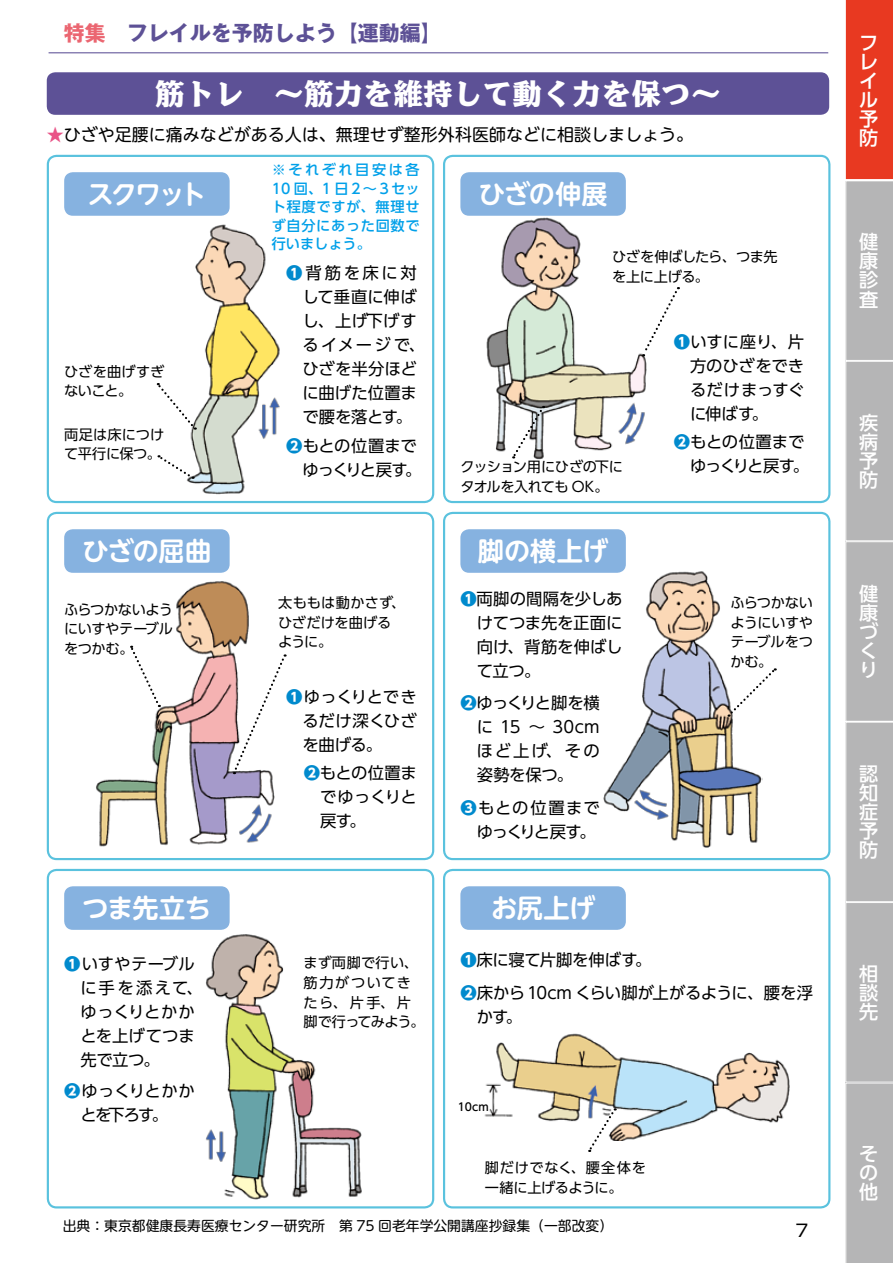
<style>
.page{position:relative;width:893px;height:1263px;background:#fff}
.page>*{position:absolute;margin:0;border:0;box-sizing:border-box;transform-origin:0 0}
.t1{font:29.7px "Ro NOW Std MU";color:#fff}
.t2{font:700 26.1px "UD Shin M Go Pro De";letter-spacing:-.03em;color:#fff}
.t3{font:700 21px "Gothic MB101 Pro";color:#5d5196}
.t4{font:500 19.2px/19.2px "UD Shin Go Pro";color:#fff;text-align:justify}
.t5{font:16.95px "UD Shin M Go Pro";color:#000}
.t6{font:16.95px "Shin Go Pro";color:#000}
.t7{font:16.35px/24px "UD Shin Go Pro";letter-spacing:-.01em;color:#000;text-align:justify}
.t8{font:16.35px/24px "UD Shin Go Pro";letter-spacing:.01em;color:#000}
.t9{font:16.35px/24px "UD Shin Go Pro";letter-spacing:-.035em;color:#000;text-align:right}
.t10{font:16.35px/24px "UD Shin Go Pro";letter-spacing:-.04em;color:#000}
.t11{font:14.25px/19.6px "UD Shin Go Pro";letter-spacing:-.015em;color:#000}
.t12{font:500 14.25px/18.6px "UD Shin Go Pro";letter-spacing:.05em;color:#00a0e9;text-align:justify}
.t13{font:14.25px/19.6px "UD Shin Go Pro";letter-spacing:.015em;color:#000}
.t14{font:14.25px/19.6px "UD Shin Go Pro";letter-spacing:-.035em;color:#000}
.t15{font:14.25px/19.6px "UD Shin Go Pro";letter-spacing:.005em;color:#000}
.t16{font:14.25px/19.6px "UD Shin Go Pro";letter-spacing:.01em;color:#000}
.t17{font:13.8px "UD Shin M Go Pro";color:#000}
.t18{font:500 10.95px "UD Shin Go Pro";color:#000}
.s1{color:#eb6671}
.s2{color:#e95387}
.s3{font-weight:800;color:#008acd}
</style>
<div class="page">
<hr style="left:49px;top:52px;width:779px;height:1px;background:#5d5196">
<div style="left:47px;top:155px;width:387px;height:348px;border:2px solid #5ac2de;border-radius:9px"></div>
<div style="left:47px;top:512px;width:387px;height:348px;border:2px solid #5ac2de;border-radius:9px"></div>
<div style="left:47px;top:869px;width:387px;height:339px;border:2px solid #5ac2de;border-radius:9px"></div>
<div style="left:443px;top:155px;width:387px;height:348px;border:2px solid #5ac2de;border-radius:9px"></div>
<div style="left:443px;top:512px;width:387px;height:348px;border:2px solid #5ac2de;border-radius:9px"></div>
<div style="left:443px;top:869px;width:387px;height:339px;border:2px solid #5ac2de;border-radius:9px"></div>
<img style="left:186px;top:224px;width:94px;height:271px">
<img style="left:486px;top:217px;width:161px;height:243px">
<img style="left:96px;top:581px;width:179px;height:266px">
<img style="left:603px;top:569px;width:159px;height:278px">
<img style="left:206px;top:934px;width:156px;height:266px">
<img style="left:484px;top:1033px;width:306px;height:107px">
<div style="left:64px;top:172px;width:166px;height:44px;background:#86b2e0;border-radius:9px"></div>
<div style="left:460px;top:172px;width:166px;height:44px;background:#86b2e0;border-radius:9px"></div>
<div style="left:64px;top:529px;width:166px;height:44px;background:#86b2e0;border-radius:9px"></div>
<div style="left:460px;top:529px;width:166px;height:44px;background:#86b2e0;border-radius:9px"></div>
<div style="left:64px;top:886px;width:166px;height:44px;background:#86b2e0;border-radius:9px"></div>
<div style="left:460px;top:886px;width:166px;height:44px;background:#86b2e0;border-radius:9px"></div>
<svg style="left:157px;top:454px;width:37px;height:25px"></svg>
<svg style="left:156px;top:383px;width:40px;height:47px"></svg>
<svg style="left:129px;top:646px;width:31px;height:61px"></svg>
<svg style="left:729px;top:668px;width:47px;height:49px"></svg>
<svg style="left:511px;top:406px;width:33px;height:52px"></svg>
<svg style="left:641px;top:287px;width:38px;height:69px"></svg>
<svg style="left:232px;top:654px;width:54px;height:120px"></svg>
<svg style="left:587px;top:1108px;width:29px;height:44px"></svg>
<div style="left:47px;top:72px;width:782px;height:43px;background:#5d5196;border-radius:9px"></div>
<svg style="left:845px;top:0;width:48px;height:1263px;background:#bfa8a5"></svg>
<p class="t3" style="left:64px;top:15px;width:379px"><span class="s1">特集</span>　フレイルを予防しよう【運動編】</p>
<h1 class="t1" style="left:155px;top:73px;width:567px">筋トレ　〜筋力を維持して動く力を保つ〜</h1>
<p class="t5" style="left:47px;top:121px;width:648px"><span class="s2">★</span>ひざや足腰に痛みなどがある人は、無理せず整形外科医師などに相談しましょう。</p>
<h2 class="t2" style="left:87px;top:173px;width:121px">スクワット</h2>
<h2 class="t2" style="left:479px;top:173px;width:130px">ひざの伸展</h2>
<p class="t12" style="left:272px;top:160px;width:149px">※それぞれ目安は各10 回、1 日２〜３セット程度ですが、無理せず自分にあった回数で行いましょう。</p>
<p class="t11" style="left:612px;top:246px;width:167px">ひざを伸ばしたら、つま先を上に上げる。</p>
<p class="t8" style="left:303px;top:260px;width:124px;text-indent:-16px"><span class="s3">❶</span>背筋を床に対して垂直に伸ばし、上げ下げするイメージで、ひざを半分ほどに曲げた位置まで腰を落とす。</p>
<p class="t7" style="left:690px;top:329px;width:116px;text-indent:-16px"><span class="s3">❶</span>いすに座り、片方のひざをできるだけまっすぐに伸ばす。</p>
<p class="t11" style="left:64px;top:361px;width:102px">ひざを曲げすぎないこと。</p>
<p class="t11" style="left:64px;top:424px;width:102px">両足は床につけて平行に保つ。</p>
<p class="t9" style="left:286px;top:434px;width:137px"><span class="s3">❷</span>もとの位置までゆっくりと戻す。</p>
<p class="t14" style="left:460px;top:456px;width:164px">クッション用にひざの下にタオルを入れても OK。</p>
<h2 class="t2" style="left:83px;top:530px;width:130px">ひざの屈曲</h2>
<h2 class="t2" style="left:478px;top:530px;width:132px">脚の横上げ</h2>
<p class="t9" style="left:674px;top:429px;width:137px"><span class="s3">❷</span>もとの位置までゆっくりと戻す。</p>
<p class="t7" style="left:477px;top:586px;width:147px;text-indent:-16px"><span class="s3">❶</span>両脚の間隔を少しあけてつま先を正面に向け、背筋を伸ばして立つ。</p>
<p class="t7" style="left:477px;top:690px;width:124px;text-indent:-16px"><span class="s3">❷</span>ゆっくりと脚を横に 15 〜 30cmほど上げ、その姿勢を保つ。</p>
<p class="t15" style="left:278px;top:592px;width:129px">太ももは動かさず、ひざだけを曲げるように。</p>
<p class="t11" style="left:64px;top:599px;width:110px;text-align:justify">ふらつかないようにいすやテーブルをつかむ。</p>
<p class="t11" style="left:730px;top:592px;width:84px;text-align:justify">ふらつかないようにいすやテーブルをつかむ。</p>
<p class="t7" style="left:303px;top:684px;width:116px;text-indent:-16px"><span class="s3">❶</span>ゆっくりとできるだけ深くひざを曲げる。</p>
<p class="t7" style="left:320px;top:760px;width:98px;text-indent:-16px"><span class="s3">❷</span>もとの位置までゆっくりと戻す。</p>
<p class="t7" style="left:460px;top:795px;width:141px;text-align:right"><span class="s3">❸</span>もとの位置までゆっくりと戻す。</p>
<h2 class="t2" style="left:83px;top:887px;width:130px">つま先立ち</h2>
<h2 class="t2" style="left:491px;top:887px;width:106px">お尻上げ</h2>
<p class="t7" style="left:81px;top:952px;width:124px;text-align:left;text-indent:-16px"><span class="s3">❶</span>いすやテーブルに手を添えて、ゆっくりとかかとを上げてつま先で立つ。</p>
<p class="t10" style="left:81px;top:1078px;width:116px;text-indent:-16px"><span class="s3">❷</span>ゆっくりとかかとを下ろす。</p>
<p class="t13" style="left:304px;top:953px;width:123px">まず両脚で行い、筋力がついてきたら、片手、片脚で行ってみよう。</p>
<p class="t7" style="left:460px;top:943px;width:354px;line-height:32.7px"><span class="s3">❶</span>床に寝て片脚を伸ばす。<br><span class="s3">❷</span>床から10cm くらい脚が上がるように、腰を浮</p>
<p class="t7" style="left:477px;top:1004px;width:47px">かす。</p>
<p class="t18" style="left:458px;top:1098px;width:32px">10cm</p>
<p class="t16" style="left:485px;top:1157px;width:163px">脚だけでなく、腰全体を一緒に上げるように。</p>
<p class="t17" style="left:63px;top:1214px;width:552px">出典：東京都健康長寿医療センター研究所　第 75 回老年学公開講座抄録集（一部改変）</p>
<p class="t6" style="left:795px;top:1216px;width:14px">7</p>
<p class="t4" style="left:859px;top:32px;width:20px">フレイル予防</p>
<p class="t4" style="left:859px;top:232px;width:20px">健康診査</p>
<p class="t4" style="left:859px;top:412px;width:20px">疾病予防</p>
<p class="t4" style="left:859px;top:583px;width:21px;text-align:left">健康づくり</p>
<p class="t4" style="left:859px;top:763px;width:20px">認知症予防</p>
<p class="t4" style="left:859px;top:963px;width:20px">相談先</p>
<p class="t4" style="left:859px;top:1143px;width:20px">その他</p>
</div>
